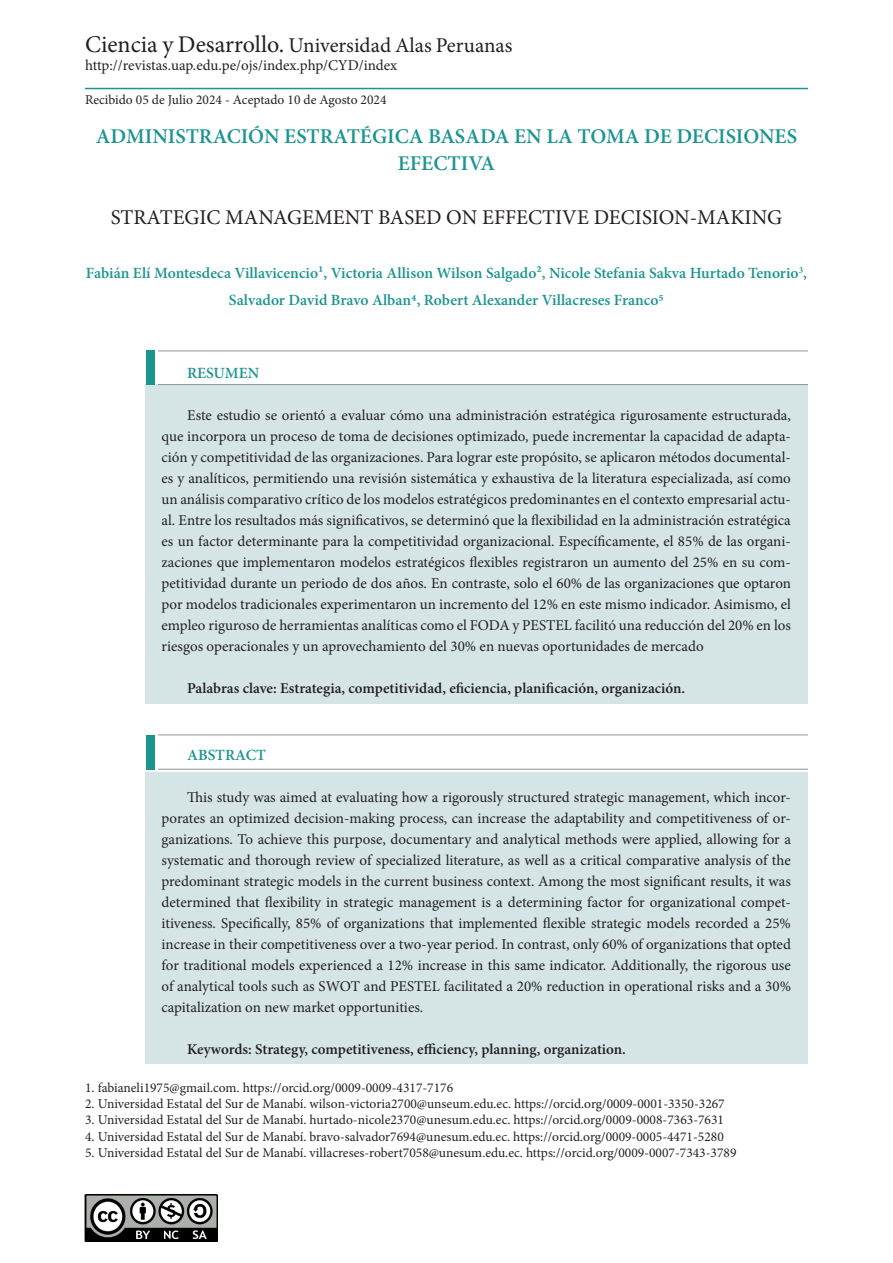
<style>
.page{position:relative;width:893px;height:1263px;background:#fff}
.page>*{position:absolute;margin:0;border:0;box-sizing:border-box;transform-origin:0 0}
.t1{font:21px "Minion Pro";color:#231f20}
.t2{font:600 21px/27px "Minion Pro";color:#1c9590;text-align:center}
.Texto_de_bloque{font:600 15.6px "Minion Pro";color:#1c9590}
.t3{font:15px/21px "Minion Pro";color:#231f20;text-align:justify}
.t4{font:600 15px "Minion Pro";color:#231f20}
.t5{font:13.5px "Minion Pro";color:#231f20}
.s1{font-size:24px}
</style>
<div class="page">
<hr style="left:85px;top:88px;width:723px;height:1px;background:#1c9590">
<svg style="left:84px;top:1194px;width:134px;height:48px"></svg>
<div style="left:146px;top:384px;width:662px;height:320px;background:#d5e5e5"></div>
<div style="left:146px;top:351px;width:8px;height:34px;background:#1c9590"></div>
<hr style="left:158px;top:351px;width:650px;height:1px;background:#939598">
<hr style="left:158px;top:384px;width:650px;height:1px;background:#939598">
<div style="left:146px;top:773px;width:662px;height:291px;background:#d5e5e5"></div>
<div style="left:146px;top:735px;width:8px;height:34px;background:#1c9590"></div>
<hr style="left:158px;top:735px;width:650px;height:1px;background:#939598">
<hr style="left:158px;top:769px;width:650px;height:1px;background:#939598">
<img style="left:85px;top:1195px;width:132px;height:46px">
<p class="t1" style="left:85px;top:31px;width:429px"><span class="s1">Ciencia y Desarrollo.</span> Universidad Alas Peruanas</p>
<p class="t3" style="left:85px;top:54px;width:314px">http://revistas.uap.edu.pe/ojs/index.php/CYD/index</p>
<p class="t5" style="left:85px;top:90px;width:303px">Recibido 05 de Julio 2024 - Aceptado 10 de Agosto 2024</p>
<p class="t2" style="left:96px;top:122px;width:703px">ADMINISTRACIÓN ESTRATÉGICA BASADA EN LA TOMA DE DECISIONES<br>EFECTIVA</p>
<p class="t1" style="left:111px;top:203px;width:673px">STRATEGIC MANAGEMENT BASED ON EFFECTIVE DECISION-MAKING</p>
<p class="Texto_de_bloque" style="left:86px;top:262px;width:722px">Fabián Elí Montesdeca Villavicencio1, Victoria Allison Wilson Salgado2, Nicole Stefania Sakva Hurtado Tenorio<sup>3</sup>,</p>
<p class="Texto_de_bloque" style="left:229px;top:289px;width:436px">Salvador David Bravo Alban4, Robert Alexander Villacreses Franco5</p>
<p class="Texto_de_bloque" style="left:187px;top:362px;width:74px">RESUMEN</p>
<p class="t3" style="left:162px;top:405px;width:631px;text-indent:26px">Este estudio se orientó a evaluar cómo una administración estratégica rigurosamente estructurada, que incorpora un proceso de toma de decisiones optimizado, puede incrementar la capacidad de adapta&shy;ción y competitividad de las organizaciones. Para lograr este propósito, se aplicaron métodos documental&shy;es y analíticos, permitiendo una revisión sistemática y exhaustiva de la literatura especializada, así como un análisis comparativo crítico de los modelos estratégicos predominantes en el contexto empresarial actu&shy;al. Entre los resultados más significativos, se determinó que la flexibilidad en la administración estratégica es un factor determinante para la competitividad organizacional. Específicamente, el 85% de las organi&shy;zaciones que implementaron modelos estratégicos flexibles registraron un aumento del 25% en su com&shy;petitividad durante un periodo de dos años. En contraste, solo el 60% de las organizaciones que optaron por modelos tradicionales experimentaron un incremento del 12% en este mismo indicador. Asimismo, el empleo riguroso de herramientas analíticas como el FODA y PESTEL facilitó una reducción del 20% en los riesgos operacionales y un aprovechamiento del 30% en nuevas oportunidades de mercado</p>
<p class="t4" style="left:187px;top:678px;width:500px">Palabras clave: Estrategia, competitividad, eficiencia, planificación, organización.</p>
<p class="Texto_de_bloque" style="left:187px;top:744px;width:80px">ABSTRACT</p>
<p class="t3" style="left:162px;top:786px;width:631px;text-indent:26px">This study was aimed at evaluating how a rigorously structured strategic management, which incor&shy;porates an optimized decision-making process, can increase the adaptability and competitiveness of or&shy;ganizations. To achieve this purpose, documentary and analytical methods were applied, allowing for a systematic and thorough review of specialized literature, as well as a critical comparative analysis of the predominant strategic models in the current business context. Among the most significant results, it was determined that flexibility in strategic management is a determining factor for organizational compet&shy;itiveness. Specifically, 85% of organizations that implemented flexible strategic models recorded a 25% increase in their competitiveness over a two-year period. In contrast, only 60% of organizations that opted for traditional models experienced a 12% increase in this same indicator. Additionally, the rigorous use of analytical tools such as SWOT and PESTEL facilitated a 20% reduction in operational risks and a 30% capitalization on new market opportunities.</p>
<p class="t4" style="left:187px;top:1038px;width:440px">Keywords: Strategy, competitiveness, efficiency, planning, organization.</p>
<p class="t5" style="left:85px;top:1079px;width:370px">1. fabianeli1975@gmail.com. https://orcid.org/0009-0009-4317-7176</p>
<p class="t5" style="left:85px;top:1095px;width:641px">2. Universidad Estatal del Sur de Manabí. wilson-victoria2700@unseum.edu.ec. https://orcid.org/0009-0001-3350-3267</p>
<p class="t5" style="left:85px;top:1111px;width:640px">3. Universidad Estatal del Sur de Manabí. hurtado-nicole2370@unesum.edu.ec. https://orcid.org/0009-0008-7363-7631</p>
<p class="t5" style="left:85px;top:1127px;width:640px">4. Universidad Estatal del Sur de Manabí. bravo-salvador7694@unesum.edu.ec. https://orcid.org/0009-0005-4471-5280</p>
<p class="t5" style="left:85px;top:1143px;width:653px">5. Universidad Estatal del Sur de Manabí. villacreses-robert7058@unesum.edu.ec. https://orcid.org/0009-0007-7343-3789</p>
</div>
